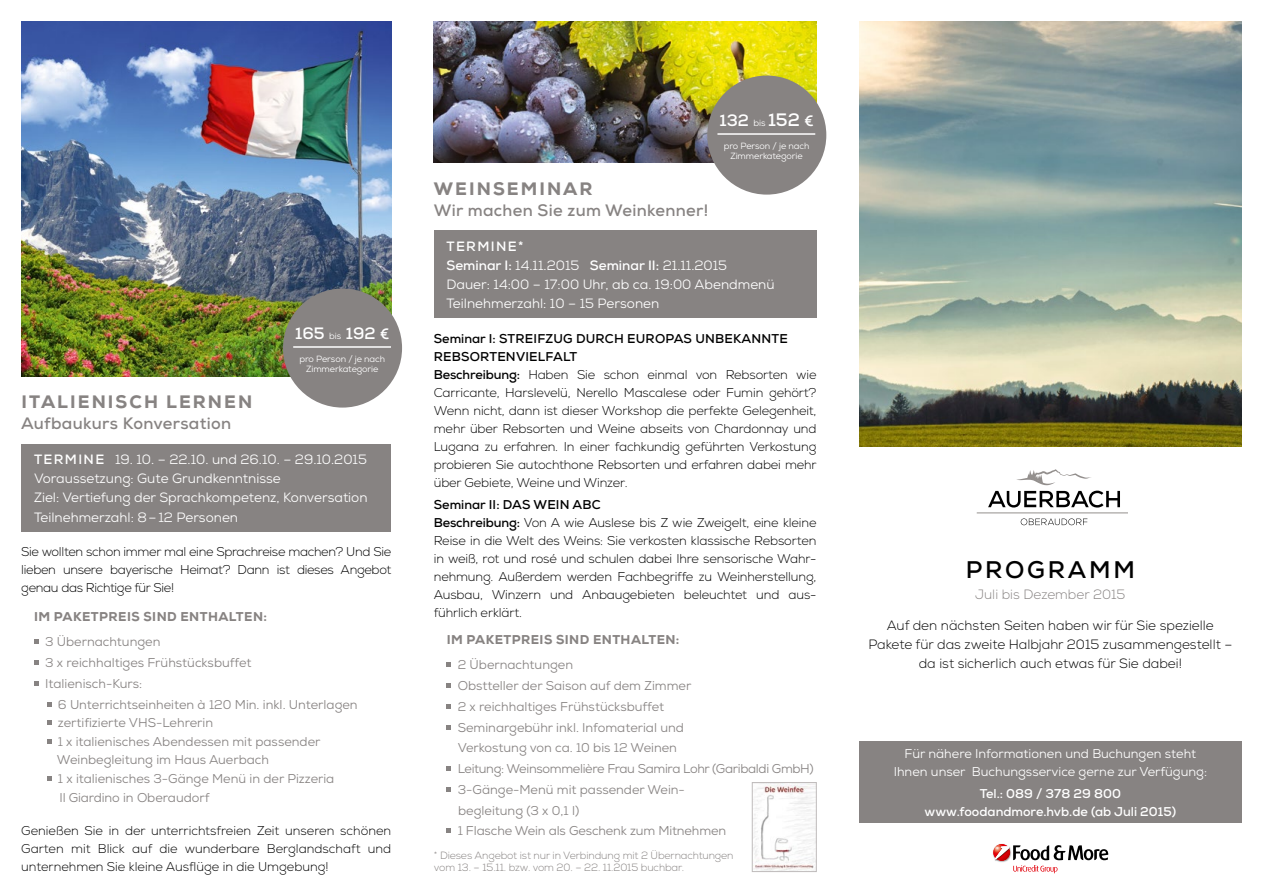
<style>
.page{position:relative;width:1263px;height:893px;background:#fff}
.page>*{position:absolute;margin:0;border:0;box-sizing:border-box;transform-origin:0 0}
.t1{font:700 24px "Nexa";letter-spacing:.115em;color:#000}
.t2{font:800 18px "Nexa";letter-spacing:.115em;color:#878382}
.t3{font:700 16.5px "Nexa";letter-spacing:.02em;color:#878382}
.t4{font:700 16.5px "Nexa";color:#fff}
.t5{font:13.5px/19.2px "Nexa";color:#fff}
.t6{font:300 13.5px/18.8px "Nexa";color:#000;text-align:center}
.t7{font:300 13.5px "Nexa";color:#878382}
.t8{font:300 12.75px/18px "Nexa";letter-spacing:-.01em;color:#000}
.t9{font:12.75px/20.7px "Nexa";color:#878382}
.t10{font:12.75px/18px "Nexa";color:#fff;text-align:center}
.t11{font:800 12.75px "Nexa";letter-spacing:.035em;color:#878382}
.t12{font:700 12.75px/18px "Nexa";color:#fff;text-align:center}
.t13{font:300 10.5px/12.6px "Nexa";letter-spacing:-.01em;color:#878382}
.t14{font:9px/10.5px "Nexa";letter-spacing:-.01em;color:#fff;text-align:center}
.s1{font-weight:400;font-size:9px}
.s2{font-size:15px}
.s3{font-weight:700}
.s4{font-size:18px}
</style>
<div class="page">
<svg style="left:1021px;top:518px;width:66px;height:8px"></svg>
<svg style="left:988px;top:491px;width:132px;height:17px"></svg>
<hr style="left:977px;top:513px;width:150px;height:1px;background:#938f8d">
<svg style="left:1016px;top:469px;width:75px;height:16px"></svg>
<img style="left:993px;top:844px;width:13px;height:13px">
<img style="left:994px;top:846px;width:1px;height:13px">
<svg style="left:995px;top:845px;width:113px;height:28px"></svg>
<img style="left:859px;top:21px;width:383px;height:425px">
<div style="left:859px;top:741px;width:383px;height:82px;background:#878382"></div>
<img style="left:434px;top:21px;width:382px;height:142px">
<div style="left:707px;top:76px;width:119px;height:119px;background:#878382;border-radius:50%"></div>
<hr style="left:717px;top:133px;width:98px;height:2px;background:#fff">
<div style="left:434px;top:231px;width:382px;height:87px;background:#878382"></div>
<svg style="left:447px;top:663px;width:4px;height:4px"></svg>
<svg style="left:447px;top:683px;width:4px;height:5px"></svg>
<svg style="left:447px;top:704px;width:4px;height:5px"></svg>
<svg style="left:447px;top:725px;width:4px;height:4px"></svg>
<svg style="left:447px;top:766px;width:4px;height:5px"></svg>
<svg style="left:447px;top:787px;width:4px;height:5px"></svg>
<svg style="left:447px;top:829px;width:4px;height:4px"></svg>
<img style="left:754px;top:784px;width:60px;height:86px">
<div style="left:752px;top:782px;width:64px;height:90px;border:1px solid #bfbbbb"></div>
<img style="left:21px;top:21px;width:370px;height:355px">
<div style="left:283px;top:288px;width:119px;height:120px;background:#878382;border-radius:50%"></div>
<hr style="left:293px;top:346px;width:98px;height:2px;background:#fff">
<div style="left:21px;top:444px;width:370px;height:87px;background:#878382"></div>
<svg style="left:34px;top:640px;width:5px;height:4px"></svg>
<svg style="left:34px;top:660px;width:5px;height:5px"></svg>
<svg style="left:34px;top:681px;width:5px;height:5px"></svg>
<svg style="left:47px;top:702px;width:4px;height:4px"></svg>
<svg style="left:47px;top:720px;width:4px;height:5px"></svg>
<svg style="left:47px;top:739px;width:4px;height:5px"></svg>
<svg style="left:47px;top:776px;width:4px;height:5px"></svg>
<h2 class="t2" style="left:21px;top:390px;width:232px">ITALIENISCH LERNEN</h2>
<p class="t3" style="left:21px;top:412px;width:211px">Aufbaukurs Konversation</p>
<p class="t4" style="left:295px;top:323px;width:96px">165 <span class="s1">bis</span> 192 <span class="s2">€</span></p>
<p class="t14" style="left:299px;top:353px;width:87px">pro Person / je nach<br>Zimmerkategorie</p>
<p class="t5" style="left:34px;top:450px;width:335px"><span class="s3">TERMINE</span> 19. 10. – 22.10. und 26.10. – 29.10.2015<br>Voraussetzung: Gute Grundkenntnisse<br>Ziel: Vertiefung der Sprachkompetenz, Konversation Teilnehmerzahl: 8–12 Personen</p>
<p class="t8" style="left:21px;top:543px;width:371px;text-align:justify">Sie wollten schon immer mal eine Sprachreise machen? Und Sie lieben unsere bayerische Heimat? Dann ist dieses Angebot genau das Richtige für Sie!</p>
<p class="t11" style="left:34px;top:609px;width:234px">IM PAKETPREIS SIND ENTHALTEN:</p>
<p class="t9" style="left:45px;top:632px;width:208px">3 Übernachtungen<br>3 x reichhaltiges Frühstücksbuffet<br>Italienisch-Kurs:</p>
<p class="t9" style="left:57px;top:695px;width:302px;line-height:18.6px">6 Unterrichtseinheiten à 120 Min. inkl. Unterlagen zertifizierte VHS-Lehrerin<br>1 x italienisches Abendessen mit passender Weinbegleitung im Haus Auerbach<br>1 x italienisches 3-Gänge Menü in der Pizzeria<br>Il Giardino in Oberaudorf</p>
<p class="t8" style="left:21px;top:822px;width:371px;text-align:justify">Genießen Sie in der unterrichtsfreien Zeit unseren schönen Garten mit Blick auf die wunderbare Berglandschaft und unternehmen Sie kleine Ausflüge in die Umgebung!</p>
<h2 class="t2" style="left:434px;top:177px;width:160px">WEINSEMINAR</h2>
<p class="t3" style="left:434px;top:199px;width:276px">Wir machen Sie zum Weinkenner!</p>
<p class="t4" style="left:720px;top:110px;width:95px">132 <span class="s1">bis</span> <span class="s4">152</span> <span class="s2">€</span></p>
<p class="t14" style="left:724px;top:140px;width:87px">pro Person / je nach<br>Zimmerkategorie</p>
<p class="t5" style="left:446px;top:236px;width:330px"><span class="s3">TERMINE*<br>Seminar I:</span> 14.11.2015 <span class="s3">Seminar II:</span> 21.11.2015<br>Dauer: 14:00 – 17:00 Uhr, ab ca. 19:00 Abendmenü Teilnehmerzahl: 10 – 15 Personen</p>
<p class="t8" style="left:434px;top:329px;width:384px"><span class="s3">Seminar I: STREIFZUG DURCH EUROPAS UNBEKANNTE REBSORTENVIELFALT<br>Beschreibung:</span> Haben Sie schon einmal von Rebsorten wie Carricante, Harslevelü, Nerello Mascalese oder Fumin gehört?<br>Wenn nicht, dann ist dieser Workshop die perfekte Gelegenheit, mehr über Rebsorten und Weine abseits von Chardonnay und Lugana zu erfahren. In einer fachkundig geführten Verkostung probieren Sie autochthone Rebsorten und erfahren dabei mehr über Gebiete, Weine und Winzer.</p>
<p class="t8" style="left:434px;top:496px;width:384px"><span class="s3">Seminar II: DAS WEIN ABC<br>Beschreibung:</span> Von A wie Auslese bis Z wie Zweigelt, eine kleine Reise in die Welt des Weins: Sie verkosten klassische Rebsorten in weiß, rot und rosé und schulen dabei Ihre sensorische Wahr&shy;nehmung. Außerdem werden Fachbegriffe zu Weinherstellung, Ausbau, Winzern und Anbaugebieten beleuchtet und aus&shy;führlich erklärt.</p>
<p class="t11" style="left:447px;top:632px;width:234px">IM PAKETPREIS SIND ENTHALTEN:</p>
<p class="t9" style="left:458px;top:654px;width:357px">2 Übernachtungen<br>Obstteller der Saison auf dem Zimmer<br>2 x reichhaltiges Frühstücksbuffet<br>Seminargebühr inkl. Infomaterial und<br>Verkostung von ca. 10 bis 12 Weinen<br>Leitung: Weinsommelière Frau Samira Lohr (Garibaldi GmbH)<br>3-Gänge-Menü mit passender Wein-<br>begleitung (3 x 0,1 l)<br>1 Flasche Wein als Geschenk zum Mitnehmen</p>
<p class="t13" style="left:434px;top:849px;width:301px">* Dieses Angebot ist nur in Verbindung mit 2 Übernachtungen vom 13. – 15.11. bzw. vom 20. – 22. 11.2015 buchbar.</p>
<h1 class="t1" style="left:966px;top:554px;width:171px">PROGRAMM</h1>
<p class="t7" style="left:975px;top:586px;width:152px">Juli bis Dezember 2015</p>
<p class="t6" style="left:868px;top:617px;width:365px">Auf den nächsten Seiten haben wir für Sie spezielle<br>Pakete für das zweite Halbjahr 2015 zusammengestellt – da ist sicherlich auch etwas für Sie dabei!</p>
<p class="t10" style="left:894px;top:744px;width:315px">Für nähere Informationen und Buchungen steht<br>Ihnen unser Buchungsservice gerne zur Verfügung:</p>
<p class="t12" style="left:925px;top:784px;width:253px">Tel.: 089 / 378 29 800 www.foodandmore.hvb.de (ab Juli 2015)</p>
</div>
